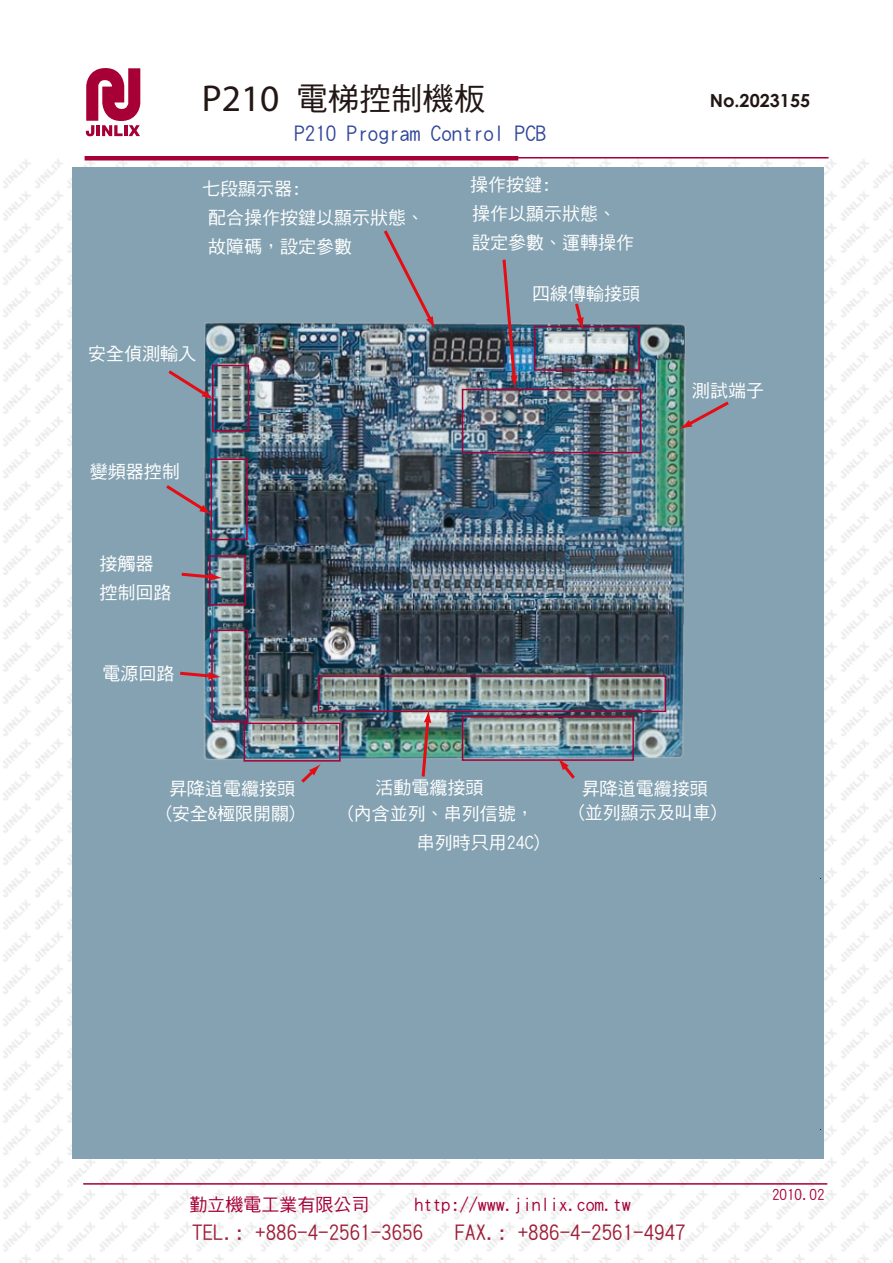
<style>
.page{position:relative;width:893px;height:1263px;background:#fff}
.page>*{position:absolute;margin:0;border:0;box-sizing:border-box;transform-origin:0 0}
.t1{font:31.5px "DF Hei Std W5";color:#221714}
.t2{font:21px "DF Hei Std W5";color:#9e1e37}
.t3{font:21px "DF Hei Std W5";color:#31469b}
.t4{font:18px/29.1px "DF Hei Std W5";color:#fff}
.t5{font:18px "DF Hei Std W5";color:#a60036}
.t6{font:700 18px "Century Gothic";color:#221714}
.t7{font:15px "DF Hei Std W5";color:#a60036}
.s1{font-family:"Myriad Pro";font-weight:900;font-size:37.5px}
</style>
<div class="page">
<img style="left:3px;top:158px;width:890px;height:1105px">
<div style="left:72px;top:167px;width:751px;height:991px;background:#84a2b2"></div>
<hr style="left:106px;top:157px;width:723px;height:1px;background:#a60036">
<hr style="left:83px;top:1183px;width:744px;height:1px;background:#a60036">
<hr style="left:85px;top:156px;width:433px;height:4px;background:#a60036">
<img style="left:3px;top:183px;width:890px;height:724px">
<div style="left:462px;top:716px;width:172px;height:45px;border:2px solid #a60036"></div>
<div style="left:318px;top:675px;width:348px;height:37px;border:2px solid #a60036"></div>
<div style="left:534px;top:326px;width:106px;height:45px;border:2px solid #a60036"></div>
<div style="left:212px;top:365px;width:37px;height:67px;border:2px solid #a60036"></div>
<div style="left:211px;top:459px;width:37px;height:81px;border:2px solid #a60036"></div>
<div style="left:209px;top:555px;width:37px;height:51px;border:2px solid #a60036"></div>
<div style="left:244px;top:723px;width:97px;height:39px;border:2px solid #a60036"></div>
<div style="left:211px;top:630px;width:37px;height:93px;border:2px solid #a60036"></div>
<div style="left:462px;top:389px;width:179px;height:64px;border:2px solid #a60036"></div>
<svg style="left:558px;top:758px;width:20px;height:24px"></svg>
<svg style="left:420px;top:710px;width:11px;height:70px"></svg>
<svg style="left:298px;top:764px;width:23px;height:22px"></svg>
<svg style="left:381px;top:227px;width:54px;height:102px"></svg>
<svg style="left:165px;top:367px;width:49px;height:33px"></svg>
<svg style="left:573px;top:300px;width:11px;height:30px"></svg>
<svg style="left:163px;top:482px;width:49px;height:33px"></svg>
<svg style="left:179px;top:571px;width:44px;height:10px"></svg>
<svg style="left:177px;top:670px;width:44px;height:10px"></svg>
<img style="left:501px;top:257px;width:17px;height:131px">
<svg style="left:679px;top:399px;width:53px;height:30px"></svg>
<svg style="left:64px;top:1182px;width:12px;height:12px"></svg>
<svg style="left:86px;top:68px;width:54px;height:68px"></svg>
<p class="t1" style="left:202px;top:81px;width:285px"><span class="s1">P210</span> 電梯控制機板</p>
<p class="t6" style="left:710px;top:87px;width:102px">No.2023155</p>
<p class="t3" style="left:294px;top:122px;width:253px">P210 Program Control PCB</p>
<p class="t4" style="left:202px;top:174px;width:100px">七段顯示器:</p>
<p class="t4" style="left:470px;top:170px;width:82px">操作按鍵:</p>
<p class="t4" style="left:208px;top:203px;width:218px">配合操作按鍵以顯示狀態、故障碼，設定參數</p>
<p class="t4" style="left:472px;top:198px;width:163px">操作以顯示狀態、設定參數、運轉操作</p>
<p class="t4" style="left:88px;top:338px;width:110px">安全偵測輸入</p>
<p class="t4" style="left:90px;top:456px;width:91px">變頻器控制</p>
<p class="t4" style="left:99px;top:548px;width:73px">接觸器控制回路</p>
<p class="t4" style="left:102px;top:659px;width:73px">電源回路</p>
<p class="t4" style="left:163px;top:776px;width:137px;line-height:24.8px;text-align:center">昇降道電纜接頭(安全&amp;極限開關)</p>
<p class="t4" style="left:532px;top:279px;width:109px">四線傳輸接頭</p>
<p class="t4" style="left:692px;top:375px;width:73px">測試端子</p>
<p class="t4" style="left:375px;top:773px;width:109px">活動電纜接頭</p>
<p class="t4" style="left:582px;top:773px;width:127px">昇降道電纜接頭</p>
<p class="t4" style="left:345px;top:798px;width:191px">(內含並列、串列信號，</p>
<p class="t4" style="left:576px;top:797px;width:145px">(並列顯示及叫車)</p>
<p class="t4" style="left:417px;top:827px;width:127px">串列時只用24C)</p>
<p class="t5" style="left:190px;top:1194px;width:182px">勤立機電工業有限公司</p>
<p class="t5" style="left:415px;top:1194px;width:217px">http://www.jinlix.com.tw</p>
<p class="t2" style="left:192px;top:1221px;width:232px">TEL.: +886-4-2561-3656</p>
<p class="t2" style="left:455px;top:1221px;width:232px">FAX.: +886-4-2561-4947</p>
<p class="t7" style="left:772px;top:1187px;width:54px">2010.02</p>
</div>
